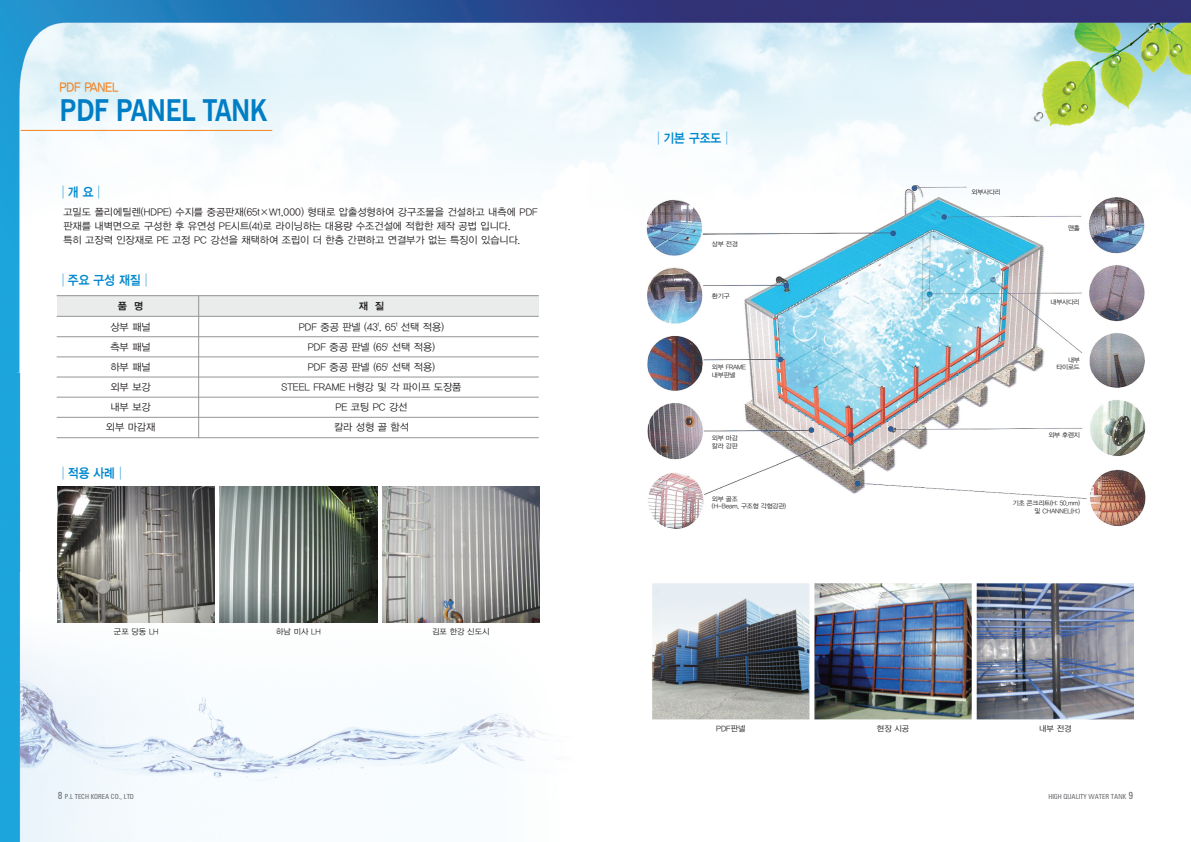
<style>
.page{position:relative;width:1191px;height:842px;background:#fff}
.page>*{position:absolute;margin:0;border:0;box-sizing:border-box;transform-origin:0 0}
.t1{font:700 30px "News Gothic BT";letter-spacing:-.025em;color:#007ec5;scale:.9 1}
.t2{font:13px "YDVYGO14";color:#0089cf;scale:.9 1}
.t3{font:13px "YDVYGO13";letter-spacing:-.015em;color:#f58220;scale:.9 1}
.t4{font:10px/14px "YDVYGO12";color:#231f20}
.t5{font:10px "YDVYGO14";color:#231f20}
.t6{font:8px "YDVYGO12";color:#231f20}
.t7{font:condensed 7px "Zurich BT";color:#6c6d70}
.t8{font:6.6px/7.9px "YDVYGO12";letter-spacing:-.025em;color:#231f20}
.s1{font-size:10px}
</style>
<div class="page">
<img style="left:0;top:0;width:540px;height:842px">
<img style="left:17px;top:0;width:1174px;height:373px">
<img style="left:19px;top:573px;width:526px;height:269px">
<hr style="left:21px;top:130px;width:251px;height:1px;background:#f58220">
<div style="left:57px;top:295px;width:142px;height:21px;background:#e9eceb"></div>
<div style="left:199px;top:295px;width:339px;height:21px;background:#e9eceb"></div>
<div style="left:57px;top:316px;width:142px;height:21px;background:#fff"></div>
<div style="left:199px;top:316px;width:339px;height:21px;background:#fff"></div>
<div style="left:57px;top:337px;width:142px;height:20px;background:#fff"></div>
<div style="left:199px;top:337px;width:339px;height:20px;background:#fff"></div>
<div style="left:57px;top:357px;width:142px;height:20px;background:#fff"></div>
<div style="left:199px;top:357px;width:339px;height:20px;background:#fff"></div>
<div style="left:57px;top:377px;width:142px;height:20px;background:#fff"></div>
<div style="left:199px;top:377px;width:339px;height:20px;background:#fff"></div>
<div style="left:57px;top:397px;width:142px;height:20px;background:#fff"></div>
<div style="left:199px;top:397px;width:339px;height:20px;background:#fff"></div>
<div style="left:57px;top:417px;width:142px;height:21px;background:#fff"></div>
<div style="left:199px;top:417px;width:339px;height:21px;background:#fff"></div>
<hr style="left:198px;top:295px;width:1px;height:143px;background:#939598">
<hr style="left:57px;top:295px;width:482px;height:1px;background:#939598">
<hr style="left:57px;top:316px;width:482px;height:1px;background:#939598">
<hr style="left:57px;top:337px;width:482px;height:1px;background:#939598">
<hr style="left:57px;top:357px;width:482px;height:1px;background:#939598">
<hr style="left:57px;top:377px;width:482px;height:1px;background:#939598">
<hr style="left:57px;top:397px;width:482px;height:1px;background:#939598">
<hr style="left:57px;top:417px;width:482px;height:1px;background:#939598">
<hr style="left:57px;top:437px;width:482px;height:1px;background:#939598">
<img style="left:58px;top:487px;width:157px;height:136px">
<img style="left:220px;top:487px;width:157px;height:136px">
<img style="left:382px;top:487px;width:157px;height:136px">
<img style="left:652px;top:583px;width:157px;height:136px">
<img style="left:814px;top:583px;width:157px;height:136px">
<img style="left:976px;top:583px;width:158px;height:136px">
<img style="left:626px;top:178px;width:530px;height:351px">
<h2 class="t3" style="left:60px;top:80px;width:67px">PDF PANEL</h2>
<h1 class="t1" style="left:60px;top:99px;width:233px">PDF PANEL TANK</h1>
<h2 class="t2" style="left:58px;top:184px;width:53px">│개 요│</h2>
<p class="t4" style="left:63px;top:205px;width:476px">고밀도 폴리에틸렌(HDPE) 수지를 중공판재(65t×W1,000) 형태로 압출성형하여 강구조물을 건설하고 내측에 PDF 판재를 내벽면으로 구성한 후 유연성 PE시트(4t)로 라이닝하는 대용량 수조건설에 적합한 제작 공법 입니다.<br>특히 고장력 인장재로 PE 고정 PC 강선을 채택하여 조립이 더 한층 간편하고 연결부가 없는 특징이 있습니다.</p>
<h2 class="t2" style="left:58px;top:273px;width:106px">│주요 구성 재질│</h2>
<p class="t5" style="left:118px;top:300px;width:27px">품 명</p>
<p class="t5" style="left:359px;top:300px;width:27px">재 질</p>
<p class="t4" style="left:110px;top:320px;width:42px">상부 패널</p>
<p class="t4" style="left:299px;top:320px;width:147px">PDF 중공 판넬 (43<sup>t</sup>, 65<sup>t</sup> 선택 적용)</p>
<p class="t4" style="left:110px;top:340px;width:42px">측부 패널</p>
<p class="t4" style="left:308px;top:340px;width:129px">PDF 중공 판넬 (65<sup>t</sup> 선택 적용)</p>
<p class="t4" style="left:110px;top:360px;width:42px">하부 패널</p>
<p class="t4" style="left:308px;top:360px;width:129px">PDF 중공 판넬 (65<sup>t</sup> 선택 적용)</p>
<p class="t4" style="left:110px;top:380px;width:42px">외부 보강</p>
<p class="t4" style="left:281px;top:380px;width:181px">STEEL FRAME H형강 및 각 파이프 도장품</p>
<p class="t4" style="left:110px;top:400px;width:42px">내부 보강</p>
<p class="t4" style="left:335px;top:400px;width:74px">PE 코팅 PC 강선</p>
<p class="t4" style="left:106px;top:420px;width:51px">외부 마감재</p>
<p class="t4" style="left:334px;top:420px;width:76px">칼라 성형 골 함석</p>
<h2 class="t2" style="left:58px;top:465px;width:77px">│적용 사례│</h2>
<p class="t6" style="left:114px;top:627px;width:46px">군포 당동 LH</p>
<p class="t6" style="left:276px;top:627px;width:46px">하남 미사 LH</p>
<p class="t6" style="left:432px;top:627px;width:59px">김포 한강 신도시</p>
<p class="t7" style="left:58px;top:792px;width:78px"><span class="s1">8</span> P.L TECH KOREA CO., LTD</p>
<h2 class="t2" style="left:653px;top:130px;width:89px">│기본 구조도│</h2>
<p class="t8" style="left:712px;top:240px;width:27px">상부 전경</p>
<p class="t8" style="left:712px;top:292px;width:19px">환기구</p>
<p class="t8" style="left:712px;top:364px;width:36px">외부 FRAME 내부판넬</p>
<p class="t8" style="left:712px;top:434px;width:27px">외부 마감 칼라 강판</p>
<p class="t8" style="left:712px;top:495px;width:76px">외부 골조<br>(H-Beam, 구조형 각형강관)</p>
<p class="t8" style="left:971px;top:188px;width:31px">외부사다리</p>
<p class="t8" style="left:1068px;top:225px;width:13px">맨홀</p>
<p class="t8" style="left:1050px;top:298px;width:31px">내부사다리</p>
<p class="t8" style="left:1056px;top:356px;width:25px;text-align:right">내부 타이로드</p>
<p class="t8" style="left:1048px;top:431px;width:33px">외부 후렌지</p>
<p class="t8" style="left:1012px;top:499px;width:69px;text-align:right">기초 콘크리트(H: 50,mm) 및 CHANNEL(H:)</p>
<p class="t6" style="left:716px;top:724px;width:31px">PDF판넬</p>
<p class="t6" style="left:877px;top:724px;width:34px">현장 시공</p>
<p class="t6" style="left:1039px;top:724px;width:34px">내부 전경</p>
<p class="t7" style="left:1048px;top:792px;width:86px">HIGH QUALITY WATER TANK <span class="s1">9</span></p>
</div>
